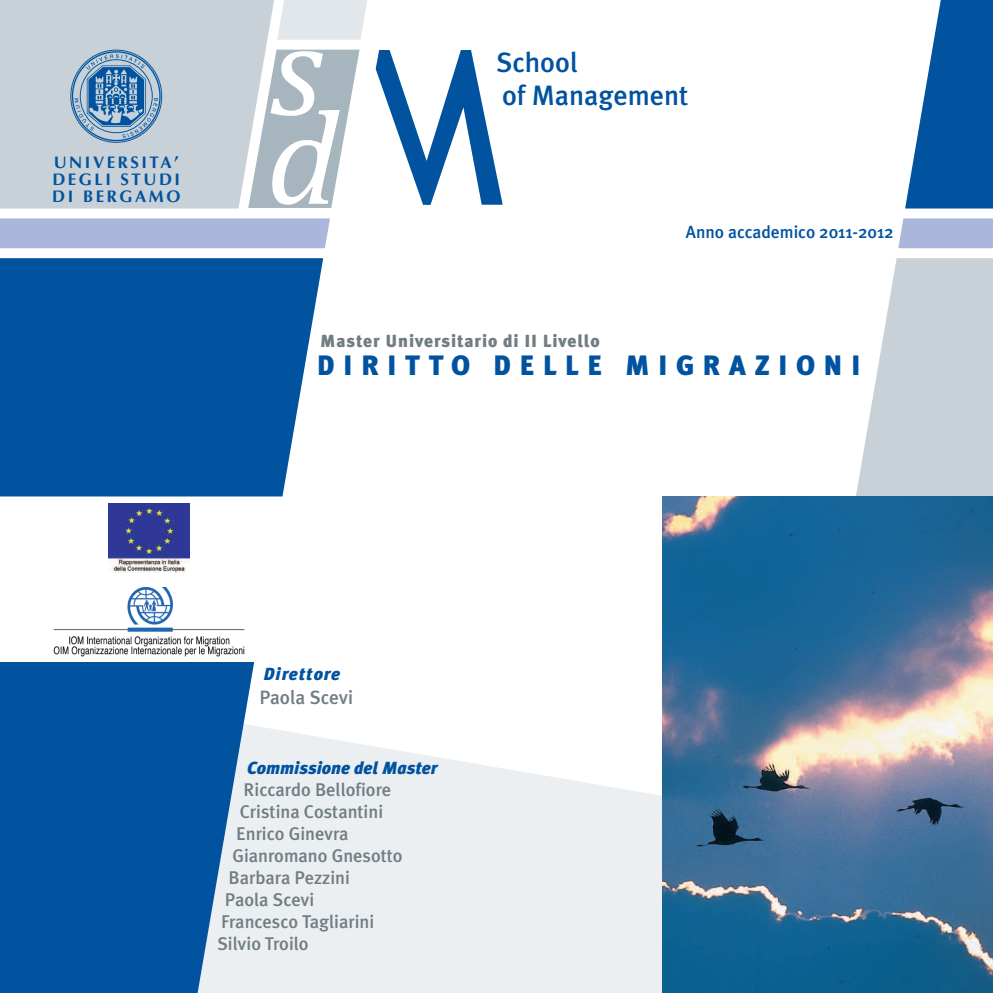
<style>
.page{position:relative;width:993px;height:993px;background:#fff}
.page>*{position:absolute;margin:0;border:0;box-sizing:border-box;transform-origin:0 0}
.t1{font:900 28px "Meta Plus";letter-spacing:.3em;color:#0153a0}
.t2{font:500 28px/33.6px "Meta Plus";color:#0153a0}
.t3{font:500 19.25px "Meta Plus";color:#717d83}
.t4{font:500 18.38px "Meta Plus";color:#717d83}
.t5{font:900 17.5px "Meta Plus";letter-spacing:.05em;color:#717d83}
.t6{font:500 17.5px "Meta Plus";color:#0153a0}
.t7{font:italic 900 17.5px "Meta Plus";color:#0153a0}
.t8{font:italic 900 17.5px "Meta Plus";letter-spacing:.05em;color:#0153a0}
.t9{font:700 16.8px/16.8px "Optima";letter-spacing:.15em;color:#0153a0;text-align:justify}
</style>
<div class="page">
<div style="left:898px;top:218px;width:94px;height:30px;background:#abb7da"></div>
<svg style="left:856px;top:258px;width:136px;height:238px;fill:#c7d1d7"></svg>
<div style="left:0;top:0;width:274px;height:208px;background:#c7d1d7"></div>
<svg style="left:277px;top:0;width:90px;height:40px;background:#e3e8eb"></svg>
<div style="left:0;top:218px;width:330px;height:30px;background:#abb7da"></div>
<svg style="left:248px;top:50px;width:111px;height:158px"></svg>
<svg style="left:375px;top:50px;width:127px;height:155px"></svg>
<svg style="left:70px;top:50px;width:92px;height:93px;background:#83a5c4"></svg>
<svg style="left:905px;top:0;width:87px;height:208px"></svg>
<svg style="left:323px;top:738px;width:338px;height:254px;background:#edf0f2"></svg>
<svg style="left:0;top:258px;width:323px;height:734px;background:#3173b1"></svg>
<img style="left:661px;top:496px;width:331px;height:496px">
<svg style="left:0;top:496px;width:323px;height:165px"></svg>
<div style="left:50px;top:498px;width:198px;height:74px;background:#fff"></div>
<img style="left:108px;top:503px;width:82px;height:69px">
<div style="left:50px;top:587px;width:198px;height:69px;background:#fff"></div>
<img style="left:53px;top:587px;width:192px;height:69px">
<p class="t9" style="left:52px;top:154px;width:130px">UNIVERSITA’ DEGLI STUDI DI BERGAMO</p>
<h1 class="t2" style="left:496px;top:45px;width:193px">School<br>of Management</h1>
<p class="t6" style="left:685px;top:222px;width:209px">Anno accademico 2011-2012</p>
<p class="t5" style="left:320px;top:330px;width:281px">Master Universitario di II Livello</p>
<h1 class="t1" style="left:317px;top:349px;width:545px">DIRITTO DELLE MIGRAZIONI</h1>
<p class="t8" style="left:263px;top:663px;width:78px">Direttore</p>
<p class="t3" style="left:259px;top:686px;width:95px">Paola Scevi</p>
<p class="t7" style="left:247px;top:757px;width:191px">Commissione del Master</p>
<p class="t4" style="left:243px;top:779px;width:149px">Riccardo Bellofiore</p>
<p class="t4" style="left:240px;top:800px;width:145px">Cristina Costantini</p>
<p class="t4" style="left:236px;top:822px;width:114px">Enrico Ginevra</p>
<p class="t4" style="left:232px;top:844px;width:172px">Gianromano Gnesotto</p>
<p class="t4" style="left:228px;top:866px;width:123px">Barbara Pezzini</p>
<p class="t4" style="left:225px;top:888px;width:91px">Paola Scevi</p>
<p class="t4" style="left:221px;top:910px;width:155px">Francesco Tagliarini</p>
<p class="t4" style="left:217px;top:932px;width:93px">Silvio Troilo</p>
</div>
